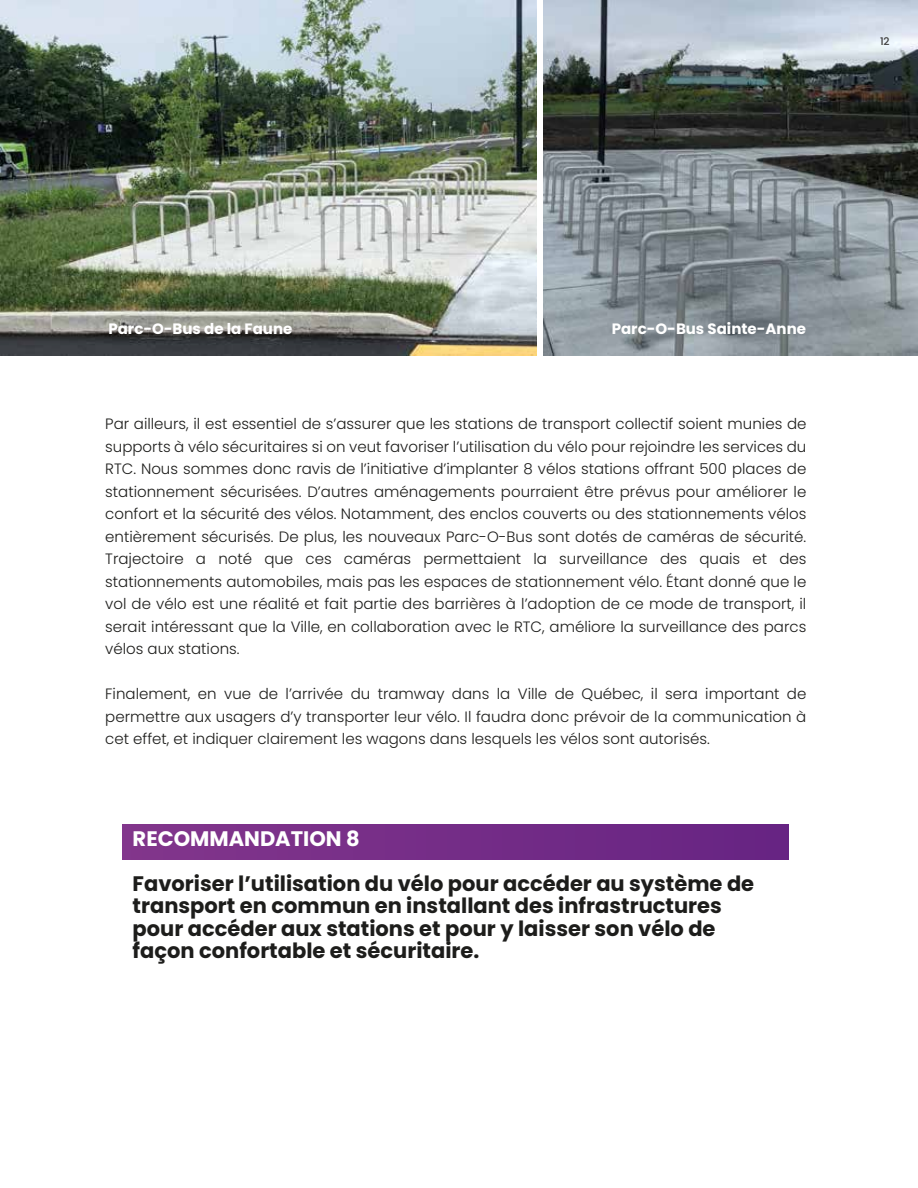
<style>
.page{position:relative;width:918px;height:1188px;background:#fff}
.page>*{position:absolute;margin:0;border:0;box-sizing:border-box;transform-origin:0 0}
.t1{font:700 21px/22.5px "Poppins";color:#1d1d1b}
.t2{font:700 21px "Poppins";color:#fff}
.t3{font:300 15px/22.5px "Poppins";color:#1d1d1b;text-align:justify}
.t4{font:700 15px "Poppins";color:#fff}
.t5{font:500 10.5px "Poppins";color:#3c3c3b}
</style>
<div class="page">
<img style="left:543px;top:0;width:375px;height:356px">
<img style="left:0;top:0;width:537px;height:356px">
<div style="left:123px;top:824px;width:666px;height:35px;background:linear-gradient(to right,#82368c,#662483)"></div>
<p class="t5" style="left:880px;top:35px;width:11px">12</p>
<p class="t4" style="left:108px;top:320px;width:186px">Parc-O-Bus de la Faune</p>
<p class="t4" style="left:612px;top:320px;width:196px">Parc-O-Bus Sainte-Anne</p>
<p class="t3" style="left:105px;top:413px;width:703px">Par ailleurs, il est essentiel de s’assurer que les stations de transport collectif soient munies de supports à vélo sécuritaires si on veut favoriser l’utilisation du vélo pour rejoindre les services du RTC. Nous sommes donc ravis de l’initiative d’implanter 8 vélos stations offrant 500 places de stationnement sécurisées. D’autres aménagements pourraient être prévus pour améliorer le confort et la sécurité des vélos. Notamment, des enclos couverts ou des stationnements vélos entièrement sécurisés. De plus, les nouveaux Parc-O-Bus sont dotés de caméras de sécurité.<br>Trajectoire a noté que ces caméras permettaient la surveillance des quais et des stationnements automobiles, mais pas les espaces de stationnement vélo. Étant donné que le vol de vélo est une réalité et fait partie des barrières à l’adoption de ce mode de transport, il serait intéressant que la Ville, en collaboration avec le RTC, améliore la surveillance des parcs vélos aux stations.</p>
<p class="t3" style="left:105px;top:683px;width:703px">Finalement, en vue de l’arrivée du tramway dans la Ville de Québec, il sera important de permettre aux usagers d’y transporter leur vélo. Il faudra donc prévoir de la communication à cet effet, et indiquer clairement les wagons dans lesquels les vélos sont autorisés.</p>
<h1 class="t2" style="left:133px;top:826px;width:229px">RECOMMANDATION 8</h1>
<h1 class="t1" style="left:133px;top:872px;width:623px">Favoriser l’utilisation du vélo pour accéder au système de transport en commun en installant des infrastructures pour accéder aux stations et pour y laisser son vélo de façon confortable et sécuritaire.</h1>
</div>
